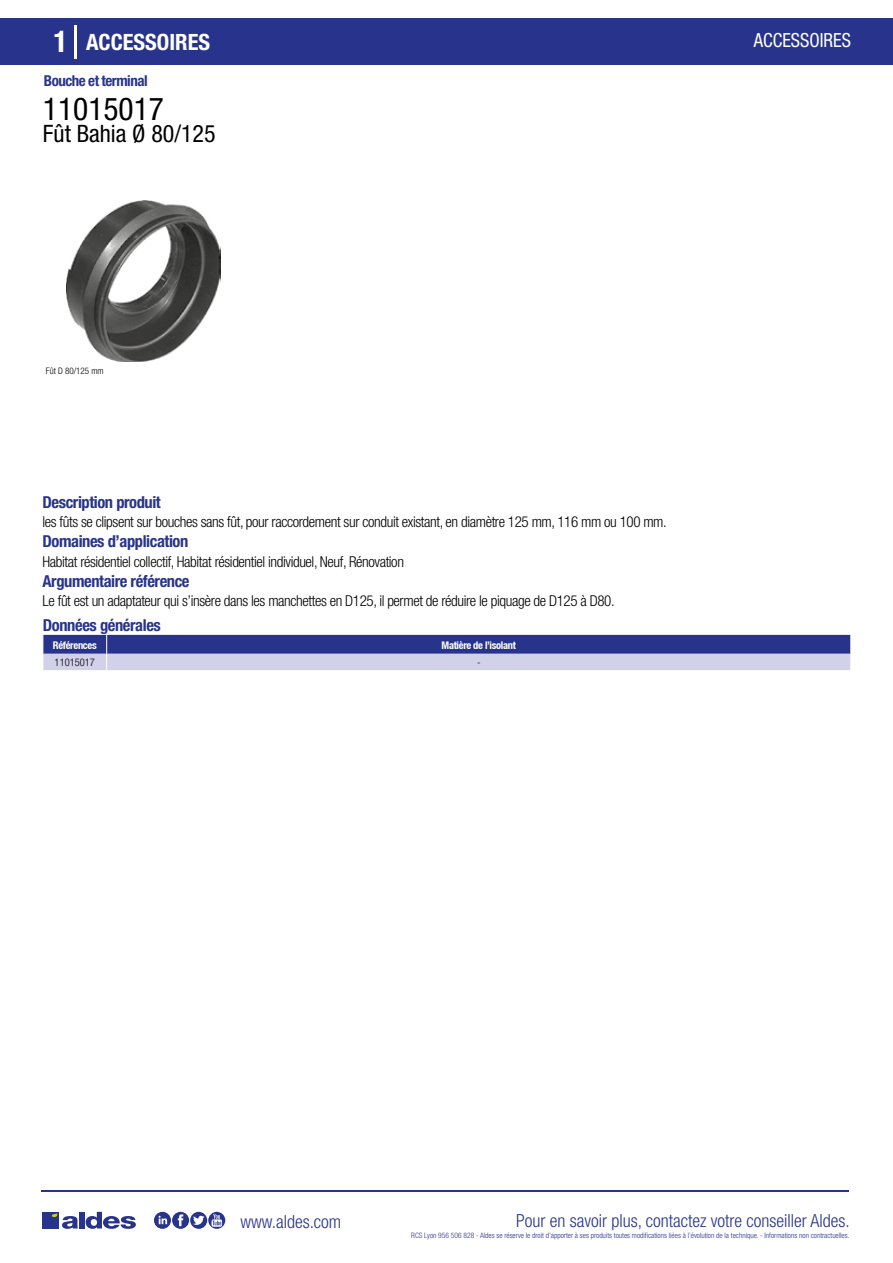
<style>
.page{position:relative;width:893px;height:1263px;background:#fff}
.page>*{position:absolute;margin:0;border:0;box-sizing:border-box;transform-origin:0 0}
.t1{font:condensed 31.5px "Helvetica Neue LT Std";color:#000}
.t2{font:condensed 24px "Helvetica Neue LT Std";color:#000}
.t3{font:700 condensed 22.5px "Helvetica Neue LT Std";color:#fff}
.t4{font:condensed 19.5px "Helvetica Neue LT Std";color:#fff;scale:.95 1}
.t5{font:300 condensed 18px "Helvetica Neue";color:#28348b}
.t6{font:700 condensed 16.5px "Helvetica Neue LT Std";letter-spacing:-.025em;color:#28348b}
.t7{font:300 condensed 15px "Helvetica Neue LT Std";letter-spacing:-.025em;color:#000}
.t8{font:700 condensed 15px "Helvetica Neue LT Std";letter-spacing:-.035em;color:#28348b}
.t9{font:700 condensed 10.5px "Helvetica Neue";letter-spacing:-.03em;color:#fff}
.t10{font:300 condensed 10.5px "Helvetica Neue";color:#000}
.t11{font:300 condensed 9px "Helvetica Neue";color:#000}
.t12{font:300 condensed 7.5px "Helvetica Neue";color:#28348b}
.s1{font-size:30px}
</style>
<div class="page">
<div style="left:0;top:18px;width:893px;height:46px;background:#28348b"></div>
<hr style="left:74px;top:25px;width:2px;height:33px;background:#fff">
<img style="left:66px;top:200px;width:155px;height:162px">
<svg style="left:43px;top:635px;width:808px;height:35px;background:#777db7"></svg>
<hr style="left:41px;top:1190px;width:808px;height:1px;background:#28348b">
<svg style="left:154px;top:1212px;width:71px;height:17px"></svg>
<div style="left:42px;top:1212px;width:17px;height:16px;background:#28348b"></div>
<div style="left:79px;top:1212px;width:5px;height:16px;background:#28348b"></div>
<svg style="left:86px;top:1212px;width:50px;height:17px"></svg>
<svg style="left:52px;top:1213px;width:26px;height:16px"></svg>
<h3 class="t3" style="left:54px;top:28px;width:158px"><span class="s1">1</span> ACCESSOIRES</h3>
<h3 class="t4" style="left:754px;top:29px;width:104px">ACCESSOIRES</h3>
<p class="t8" style="left:44px;top:71px;width:105px">Bouche et terminal</p>
<h1 class="t1" style="left:43px;top:91px;width:122px">11015017</h1>
<h2 class="t2" style="left:43px;top:120px;width:174px">Fût Bahia Ø 80/125</h2>
<p class="t11" style="left:46px;top:365px;width:59px">Fût D 80/125 mm</p>
<p class="t6" style="left:43px;top:492px;width:120px">Description produit</p>
<p class="t6" style="left:43px;top:531px;width:147px">Domaines d’application</p>
<p class="t7" style="left:43px;top:513px;width:626px">les fûts se clipsent sur bouches sans fût, pour raccordement sur conduit existant, en diamètre 125 mm, 116 mm ou 100 mm.</p>
<p class="t7" style="left:43px;top:553px;width:363px">Habitat résidentiel collectif, Habitat résidentiel individuel, Neuf, Rénovation</p>
<p class="t6" style="left:43px;top:571px;width:149px">Argumentaire référence</p>
<p class="t7" style="left:43px;top:592px;width:574px">Le fût est un adaptateur qui s’insère dans les manchettes en D125, il permet de réduire le piquage de D125 à D80.</p>
<p class="t6" style="left:43px;top:615px;width:119px">Données générales</p>
<p class="t9" style="left:53px;top:639px;width:45px">Références</p>
<p class="t9" style="left:442px;top:639px;width:76px">Matière de l’isolant</p>
<p class="t10" style="left:55px;top:656px;width:42px">11015017</p>
<p class="t10" style="left:477px;top:656px;width:5px">-</p>
<p class="t5" style="left:240px;top:1211px;width:102px">www.aldes.com</p>
<p class="t5" style="left:516px;top:1211px;width:335px">Pour en savoir plus, contactez votre conseiller Aldes.</p>
<p class="t12" style="left:411px;top:1230px;width:440px">RCS Lyon 956 506 828 - Aldes se réserve le droit d’apporter à ses produits toutes modifications liées à l’évolution de la technique. - Informations non contractuelles.</p>
</div>
